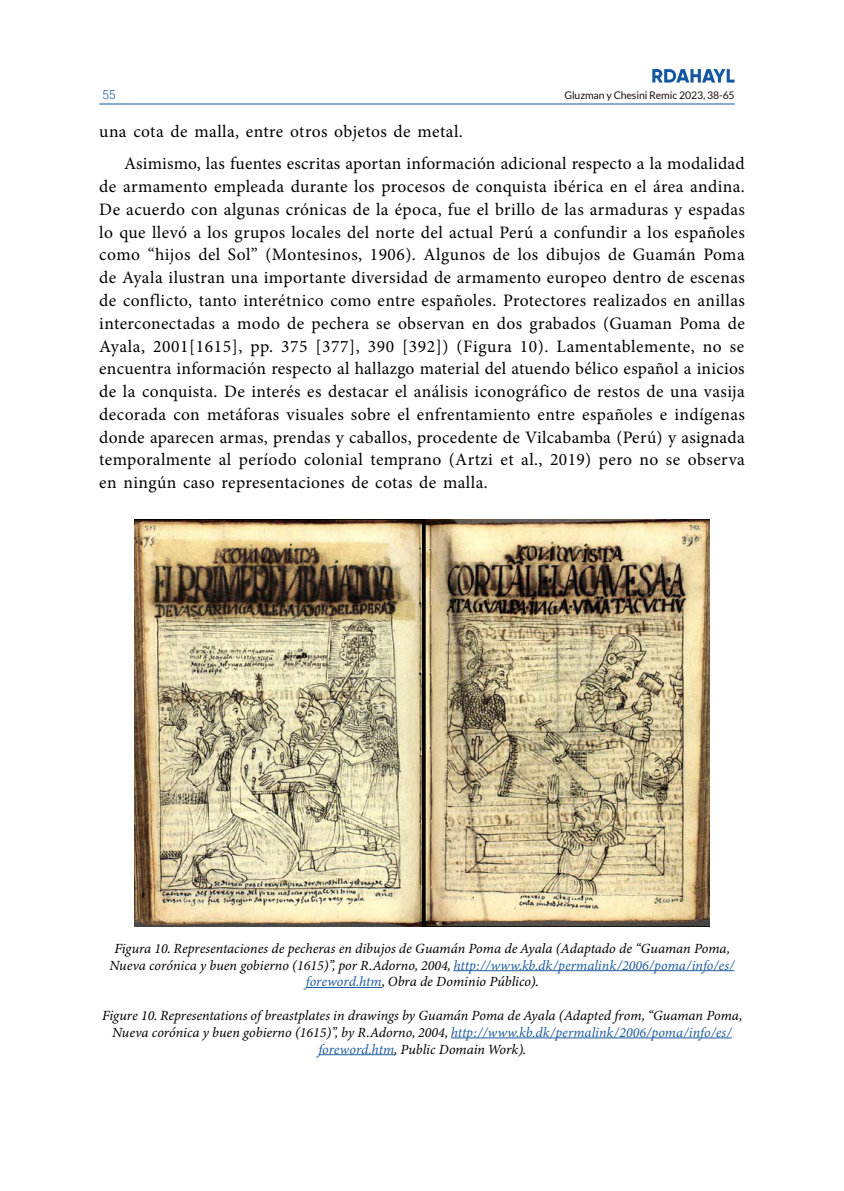
<style>
.page{position:relative;width:844px;height:1191px;background:#fff}
.page>*{position:absolute;margin:0;border:0;box-sizing:border-box;transform-origin:0 0}
.t1{font:17.5px/22.8px "Minion Pro";letter-spacing:.015em;color:#000}
.t2{font:italic 14px/16.8px "Minion Variable Concept";color:#000;text-align:center}
.t3{font:300 12.25px "Roboto";color:#12579f}
.t4{font:10.5px "Lato";letter-spacing:-.01em;color:#1b0d0d}
.s1{color:#215e9e}
</style>
<div class="page">
<hr style="left:99px;top:104px;width:635px;height:1px;background:#12579f">
<svg style="left:652px;top:69px;width:82px;height:14px"></svg>
<img style="left:135px;top:520px;width:574px;height:407px">
<hr style="left:453px;top:970px;width:281px;height:1px;background:#215e9e">
<hr style="left:306px;top:987px;width:76px;height:1px;background:#215e9e">
<hr style="left:450px;top:1037px;width:281px;height:1px;background:#215e9e">
<hr style="left:318px;top:1054px;width:76px;height:1px;background:#215e9e">
<p class="t3" style="left:102px;top:86px;width:15px">55</p>
<p class="t4" style="left:564px;top:89px;width:172px">Gluzman y Chesini Remic 2023, 38-65</p>
<p class="t1" style="left:124px;top:115px;width:622px;line-height:32.7px;text-indent:-25px">una cota de malla, entre otros objetos de metal.<br>Asimismo, las fuentes escritas aportan información adicional respecto a la modalidad</p>
<p class="t1" style="left:99px;top:175px;width:647px;text-align:justify">de armamento empleada durante los procesos de conquista ibérica en el área andina.<br>De acuerdo con algunas crónicas de la época, fue el brillo de las armaduras y espadas lo que llevó a los grupos locales del norte del actual Perú a confundir a los españoles como “hijos del Sol” (Montesinos, 1906). Algunos de los dibujos de Guamán Poma de Ayala ilustran una importante diversidad de armamento europeo dentro de escenas de conflicto, tanto interétnico como entre españoles. Protectores realizados en anillas interconectadas a modo de pechera se observan en dos grabados (Guaman Poma de Ayala, 2001[1615], pp. 375 [377], 390 [392]) (Figura 10). Lamentablemente, no se encuentra información respecto al hallazgo material del atuendo bélico español a inicios de la conquista. De interés es destacar el análisis iconográfico de restos de una vasija decorada con metáforas visuales sobre el enfrentamiento entre españoles e indígenas donde aparecen armas, prendas y caballos, procedente de Vilcabamba (Perú) y asignada temporalmente al período colonial temprano (Artzi et al., 2019) pero no se observa en ningún caso representaciones de cotas de malla.</p>
<p class="t2" style="left:109px;top:939px;width:626px">Figura 10. Representaciones de pecheras en dibujos de Guamán Poma de Ayala (Adaptado de “Guaman Poma,<br>Nueva corónica y buen gobierno (1615)”, por R.Adorno, 2004, <span class="s1">http://www.kb.dk/permalink/2006/poma/info/es/ foreword.htm</span>, Obra de Dominio Público).</p>
<p class="t2" style="left:102px;top:1007px;width:641px">Figure 10. Representations of breastplates in drawings by Guamán Poma de Ayala (Adapted from, “Guaman Poma,<br>Nueva corónica y buen gobierno (1615)”, by R.Adorno, 2004, <span class="s1">http://www.kb.dk/permalink/2006/poma/info/es/ foreword.htm</span>, Public Domain Work).</p>
</div>
